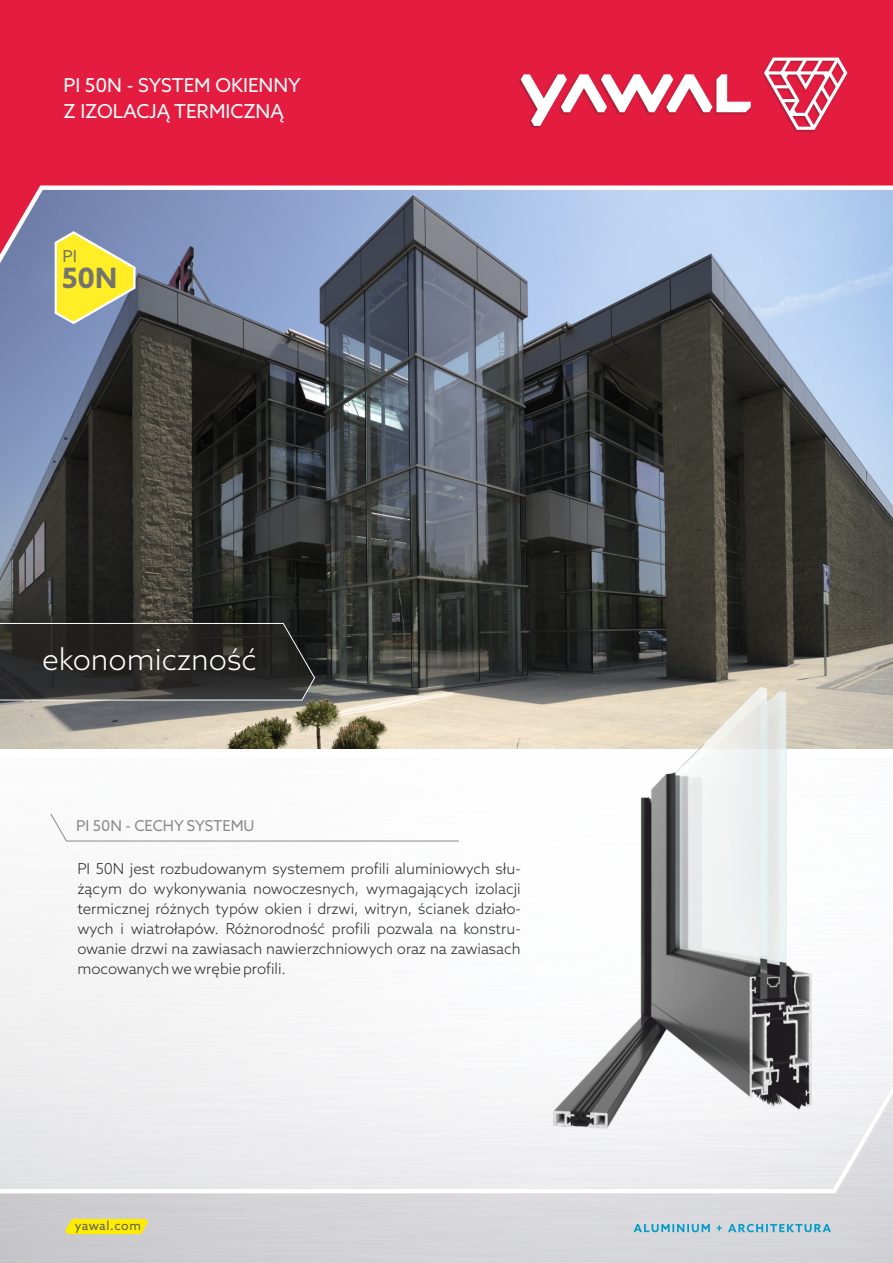
<style>
.page{position:relative;width:893px;height:1263px;background:#fff}
.page>*{position:absolute;margin:0;border:0;box-sizing:border-box;transform-origin:0 0}
.t1{font:300 29.85px "Azo Sans";color:#fff}
.t2{font:700 28.05px "Azo Sans";color:#737370}
.t3{font:19.2px/25.8px "Azo Sans";color:#fff}
.t4{font:16.5px "Azo Sans";color:#737370}
.t5{font:300 15px/20px "Azo Sans";color:#2b2929;text-align:justify}
.t6{font:15px "Azo Sans";color:#8a8a8a}
.t7{font:12.45px "Azo Sans";letter-spacing:.035em;color:#5c5c5c}
</style>
<div class="page">
<img style="left:0;top:275px;width:893px;height:474px">
<div style="left:0;top:1051px;width:893px;height:12px;background:#f4f4f5"></div>
<svg style="left:65px;top:1219px;width:83px;height:15px"></svg>
<svg style="left:634px;top:1224px;width:197px;height:8px;background:#83bfd4"></svg>
<svg style="left:0;top:266px;width:893px;height:9px;background:#8c9dba"></svg>
<svg style="left:0;top:0;width:893px;height:266px;background:#cd4d70"></svg>
<div style="left:517px;top:56px;width:331px;height:78px;background:#e31c40"></div>
<svg style="left:521px;top:74px;width:230px;height:52px"></svg>
<svg style="left:764px;top:58px;width:83px;height:72px"></svg>
<svg style="left:55px;top:231px;width:81px;height:93px;background:#d0cb62"></svg>
<img style="left:533px;top:669px;width:298px;height:476px">
<svg style="left:50px;top:813px;width:409px;height:29px"></svg>
<svg style="left:0;top:623px;width:316px;height:78px;background:#302f2e"></svg>
<p class="t3" style="left:63px;top:74px;width:239px">PI 50N - SYSTEM OKIENNY<br>Z IZOLACJĄ TERMICZNĄ</p>
<p class="t4" style="left:63px;top:249px;width:16px">PI</p>
<h2 class="t2" style="left:62px;top:267px;width:57px">50N</h2>
<h1 class="t1" style="left:42px;top:647px;width:216px">ekonomiczność</h1>
<p class="t6" style="left:76px;top:819px;width:180px">PI 50N - CECHY SYSTEMU</p>
<p class="t5" style="left:77px;top:860px;width:445px">PI 50N jest rozbudowanym systemem profili aluminiowych słu&shy;żącym do wykonywania nowoczesnych, wymagających izolacji termicznej różnych typów okien i drzwi, witryn, ścianek działo&shy;wych i wiatrołapów. Różnorodność profili pozwala na konstru&shy;owanie drzwi na zawiasach nawierzchniowych oraz na zawiasach mocowanych we wrębie profili.</p>
<p class="t7" style="left:75px;top:1220px;width:68px">yawal.com</p>
</div>
